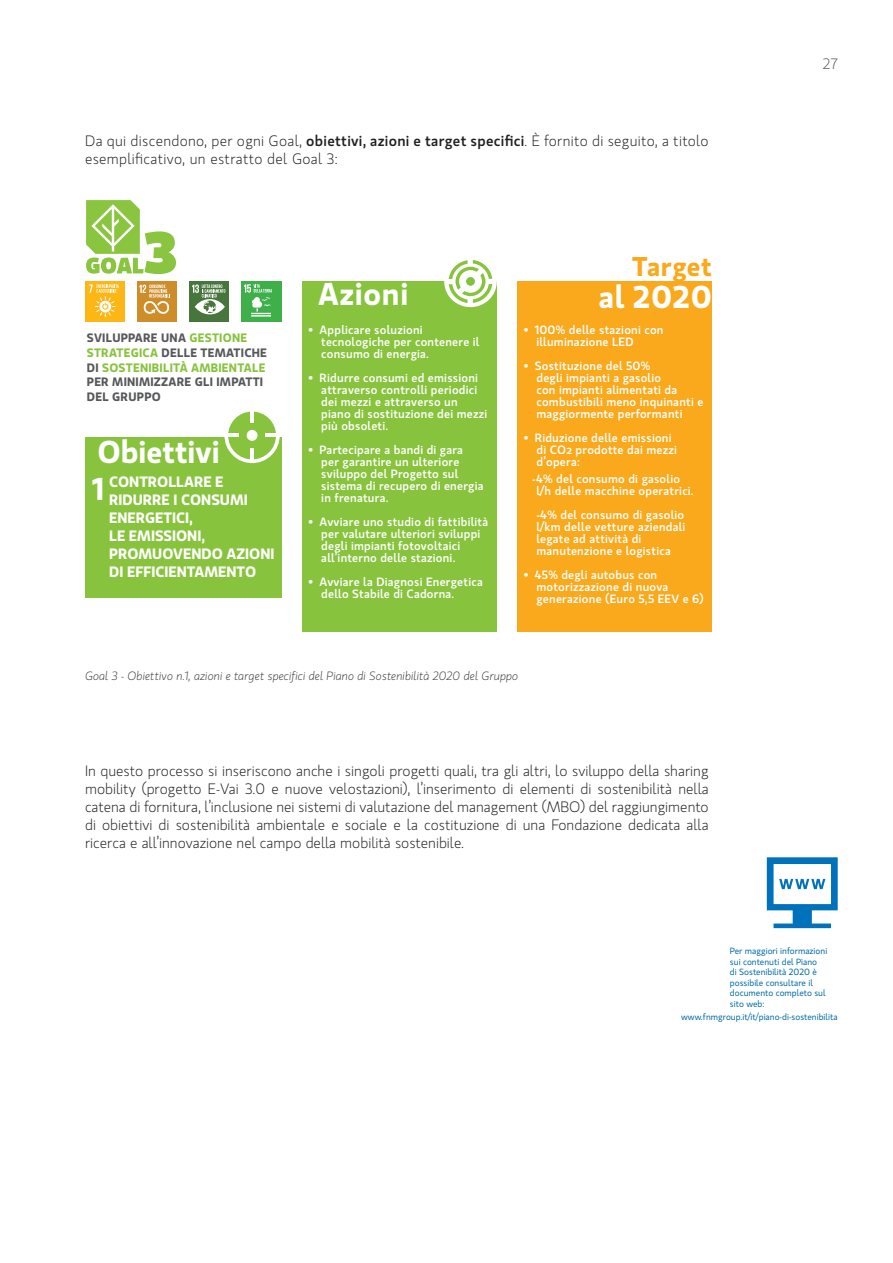
<style>
.page{position:relative;width:893px;height:1263px;background:#fff}
.page>*{position:absolute;margin:0;border:0;box-sizing:border-box;transform-origin:0 0}
.TESTO{font:600 31.5px "Gloriola Std";letter-spacing:.02em;color:#fff}
.TESTO-2{font:600 31.5px "Gloriola Std";color:#fff}
.TESTO-3{font:600 27px "Gloriola Std";letter-spacing:.02em;color:#f9a91b}
.TESTO-4{font:300 15px/18px "Gloriola Std";letter-spacing:.02em;color:#231f20}
.TESTO_MEDIUM{font:600 15px/18px "Gloriola Std";color:#fff}
.t1{font:300 15px "Gloriola Std";color:#57585a}
.TESTO_MEDIUM-2{font:600 12.15px/14.5px "Gloriola Std";letter-spacing:.02em;color:#57585a}
.TESTO_MEDIUM-3{font:600 12.15px "Gloriola Std";letter-spacing:.02em;color:#88c33e}
.PUNTO_ELENCO_-_Copia{font:500 12px/12px "Gloriola Std";letter-spacing:.02em;color:#fff}
.NOTE{font:italic 300 12px "Gloriola Std";color:#3e3e3f}
.t2{font:9px/10.5px "Gloriola Std";color:#006ca6}
.s1{font-weight:500}
.s2{color:#88c33e}
.s3{color:#57585a}
.s4{font-weight:300}
</style>
<div class="page">
<svg style="left:86px;top:200px;width:90px;height:74px"></svg>
<div style="left:85px;top:281px;width:40px;height:40px;background:#fcb615"></div>
<svg style="left:89px;top:284px;width:30px;height:33px"></svg>
<div style="left:137px;top:281px;width:40px;height:40px;background:#cf8d29"></div>
<svg style="left:139px;top:285px;width:31px;height:29px"></svg>
<div style="left:241px;top:281px;width:40px;height:40px;background:#3eaf49"></div>
<hr style="left:251px;top:315px;width:20px;height:2px;background:#fff">
<svg style="left:244px;top:284px;width:28px;height:30px"></svg>
<div style="left:189px;top:281px;width:40px;height:40px;background:#46763b"></div>
<svg style="left:192px;top:284px;width:33px;height:30px"></svg>
<div style="left:85px;top:437px;width:196px;height:161px;background:#88c33e"></div>
<div style="left:302px;top:281px;width:195px;height:351px;background:#88c33e"></div>
<div style="left:517px;top:281px;width:195px;height:351px;background:#f9a91b"></div>
<svg style="left:224px;top:408px;width:56px;height:55px"></svg>
<div style="left:228px;top:411px;width:48px;height:48px;background:#88c33e;border-radius:50%"></div>
<hr style="left:250px;top:411px;width:4px;height:11px;background:#fff">
<hr style="left:250px;top:449px;width:4px;height:11px;background:#fff">
<svg style="left:265px;top:434px;width:12px;height:3px"></svg>
<svg style="left:228px;top:434px;width:11px;height:3px"></svg>
<div style="left:247px;top:430px;width:11px;height:11px;background:#fff;border-radius:50%"></div>
<div style="left:444px;top:256px;width:53px;height:51px;background:#fff;border-radius:50%"></div>
<svg style="left:449px;top:260px;width:43px;height:43px"></svg>
<div style="left:466px;top:277px;width:9px;height:9px;background:#7fc241;border-radius:50%"></div>
<svg style="left:767px;top:857px;width:71px;height:71px"></svg>
<p class="TESTO-4" style="left:85px;top:131px;width:625px">Da qui discendono, per ogni Goal, <span class="s1">obiettivi, azioni e target specifici</span>. È fornito di seguito, a titolo esemplificativo, un estratto del Goal 3:</p>
<p class="TESTO_MEDIUM-2" style="left:87px;top:330px;width:182px">SVILUPPARE UNA <span class="s2">GESTIONE<br>STRATEGICA</span> DELLE TEMATICHE</p>
<p class="TESTO_MEDIUM-3" style="left:87px;top:359px;width:180px"><span class="s3">DI</span> SOSTENIBILITÀ AMBIENTALE</p>
<p class="TESTO_MEDIUM-2" style="left:87px;top:374px;width:178px">PER MINIMIZZARE GLI IMPATTI<br>DEL GRUPPO</p>
<p class="TESTO-2" style="left:97px;top:429px;width:124px">Obiettivi</p>
<p class="TESTO" style="left:92px;top:466px;width:14px">1</p>
<p class="TESTO_MEDIUM" style="left:109px;top:472px;width:167px">CONTROLLARE E<br>RIDURRE I CONSUMI<br>ENERGETICI,<br>LE EMISSIONI,<br>PROMUOVENDO AZIONI<br>DI EFFICIENTAMENTO</p>
<p class="TESTO-3" style="left:632px;top:247px;width:81px">Target</p>
<p class="TESTO" style="left:318px;top:271px;width:92px">Azioni</p>
<p class="TESTO" style="left:599px;top:274px;width:115px">al 2020</p>
<p class="PUNTO_ELENCO_-_Copia" style="left:321px;top:324px;width:160px;text-indent:-13px"><span class="s4">•</span> Applicare soluzioni tecnologiche per contenere il consumo di energia.</p>
<p class="PUNTO_ELENCO_-_Copia" style="left:321px;top:372px;width:168px;text-indent:-13px"><span class="s4">•</span> Ridurre consumi ed emissioni attraverso controlli periodici dei mezzi e attraverso un piano di sostituzione dei mezzi più obsoleti.</p>
<p class="PUNTO_ELENCO_-_Copia" style="left:321px;top:444px;width:164px;text-indent:-13px"><span class="s4">•</span> Partecipare a bandi di gara per garantire un ulteriore sviluppo del Progetto sul sistema di recupero di energia in frenatura.</p>
<p class="PUNTO_ELENCO_-_Copia" style="left:321px;top:516px;width:168px;text-indent:-13px"><span class="s4">•</span> Avviare uno studio di fattibilità per valutare ulteriori sviluppi degli impianti fotovoltaici all’interno delle stazioni.</p>
<p class="PUNTO_ELENCO_-_Copia" style="left:321px;top:576px;width:163px;text-indent:-13px"><span class="s4">•</span> Avviare la Diagnosi Energetica dello Stabile di Cadorna.</p>
<p class="PUNTO_ELENCO_-_Copia" style="left:536px;top:324px;width:129px;text-indent:-13px"><span class="s4">•</span> 100% delle stazioni con illuminazione LED</p>
<p class="PUNTO_ELENCO_-_Copia" style="left:536px;top:360px;width:168px;text-indent:-13px"><span class="s4">•</span> Sostituzione del 50%<br>degli impianti a gasolio<br>con impianti alimentati da combustibili meno inquinanti e maggiormente performanti</p>
<p class="PUNTO_ELENCO_-_Copia" style="left:536px;top:432px;width:142px;text-indent:-13px"><span class="s4">•</span> Riduzione delle emissioni di CO2 prodotte dai mezzi d’opera:</p>
<p class="PUNTO_ELENCO_-_Copia" style="left:536px;top:472px;width:159px;text-indent:-4px">-4% del consumo di gasolio l/h delle macchine operatrici.</p>
<p class="PUNTO_ELENCO_-_Copia" style="left:536px;top:508px;width:150px">-4% del consumo di gasolio l/km delle vetture aziendali legate ad attività di manutenzione e logistica</p>
<p class="PUNTO_ELENCO_-_Copia" style="left:536px;top:568px;width:169px;text-indent:-13px"><span class="s4">•</span> 45% degli autobus con motorizzazione di nuova generazione (Euro 5,5 EEV e 6)</p>
<p class="NOTE" style="left:85px;top:667px;width:435px">Goal 3 - Obiettivo n.1, azioni e target specifici del Piano di Sostenibilità 2020 del Gruppo</p>
<p class="TESTO-4" style="left:85px;top:761px;width:625px;text-align:justify">In questo processo si inseriscono anche i singoli progetti quali, tra gli altri, lo sviluppo della sharing mobility (progetto E-Vai 3.0 e nuove velostazioni), l’inserimento di elementi di sostenibilità nella catena di fornitura, l’inclusione nei sistemi di valutazione del management (MBO) del raggiungimento di obiettivi di sostenibilità ambientale e sociale e la costituzione di una Fondazione dedicata alla ricerca e all’innovazione nel campo della mobilità sostenibile.</p>
<p class="t1" style="left:823px;top:54px;width:16px">27</p>
<p class="t2" style="left:730px;top:945px;width:99px">Per maggiori informazioni sui contenuti del Piano<br>di Sostenibilità 2020 è possibile consultare il documento completo sul sito web:</p>
<p class="t2" style="left:681px;top:1011px;width:158px">www.fnmgroup.it/it/piano-di-sostenibilita</p>
</div>
